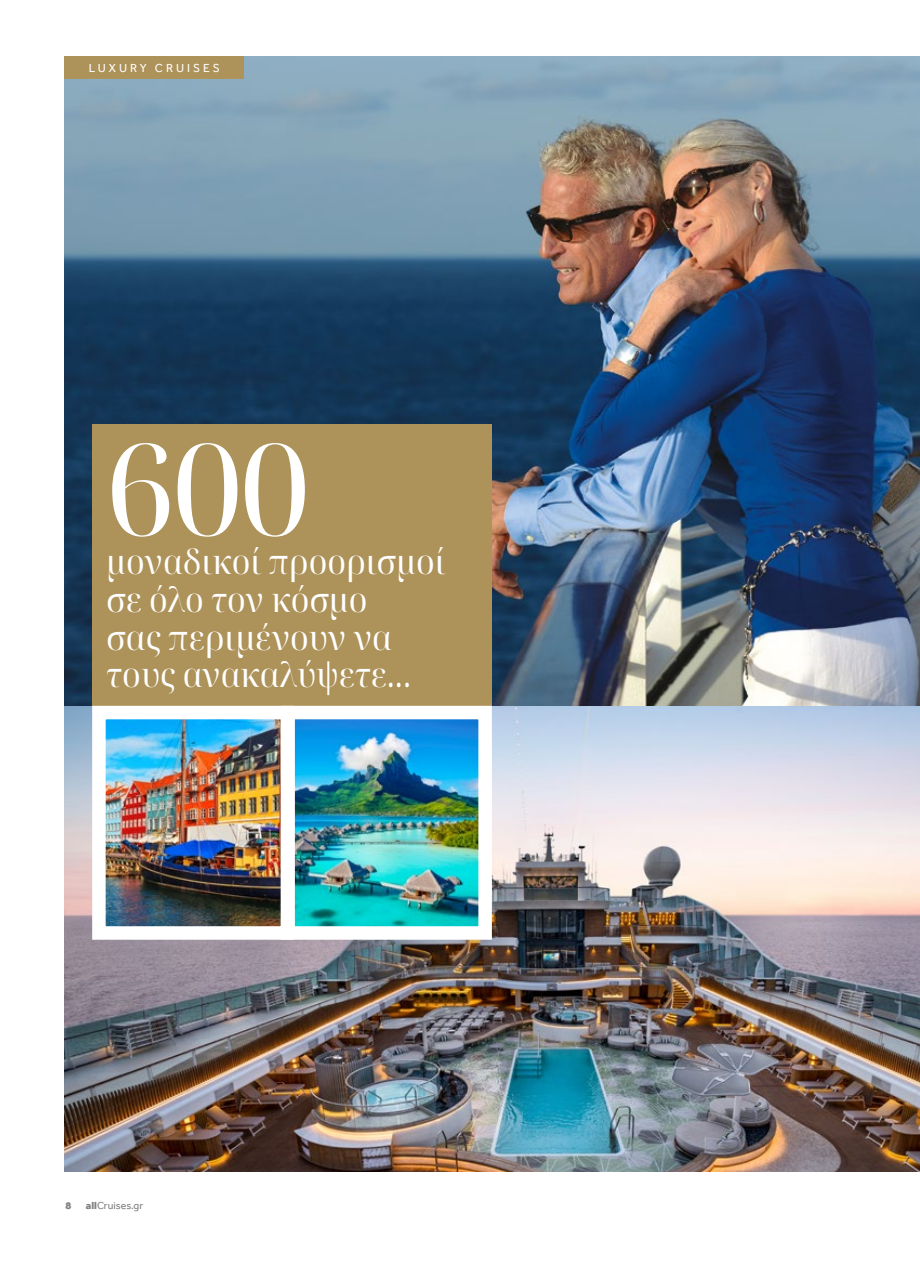
<style>
.page{position:relative;width:920px;height:1261px;background:#fff}
.page>*{position:absolute;margin:0;border:0;box-sizing:border-box;transform-origin:0 0}
.t1{font:127.5px "Noto Serif Display";color:#fff}
.t2{font:33.75px/37.5px "Noto Serif Display";color:#fff;scale:.96 1}
.t3{font:12px "Effra";letter-spacing:.25em;color:#fff}
.t4{font:10.5px "Effra";color:#808080}
.t5{font:800 10.5px "Effra";color:#808080}
.s1{font-weight:800}
</style>
<div class="page">
<img style="left:65px;top:56px;width:855px;height:1115px">
<div style="left:92px;top:424px;width:400px;height:283px;background:#ad9259"></div>
<img style="left:107px;top:720px;width:172px;height:204px">
<div style="left:92px;top:705px;width:202px;height:234px;border:14px solid #fff"></div>
<img style="left:296px;top:720px;width:181px;height:204px">
<div style="left:281px;top:705px;width:211px;height:234px;border:14px solid #fff"></div>
<div style="left:65px;top:56px;width:179px;height:22px;background:#ad9259"></div>
<p class="t3" style="left:89px;top:61px;width:132px">LUXURY CRUISES</p>
<h1 class="t1" style="left:104px;top:401px;width:208px">600</h1>
<p class="t2" style="left:106px;top:544px;width:355px">μοναδικοί προορισμοί σε όλο τον κόσμο<br>σας περιμένουν να τους ανακαλύψετε...</p>
<p class="t5" style="left:65px;top:1198px;width:7px">8</p>
<p class="t4" style="left:86px;top:1199px;width:59px"><span class="s1">all</span>Cruises.gr</p>
</div>
